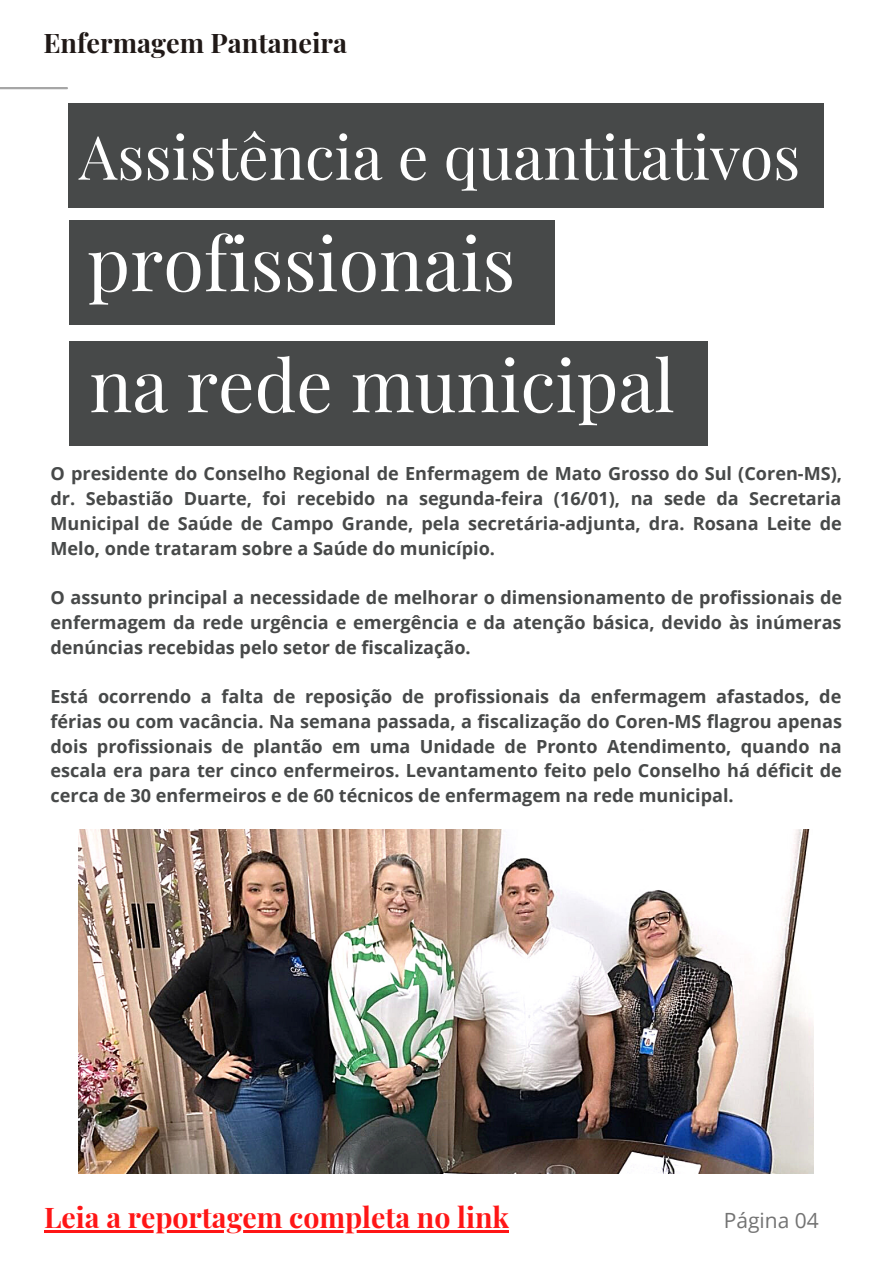
<style>
.page{position:relative;width:893px;height:1264px;background:#fff}
.page>*{position:absolute;margin:0;border:0;box-sizing:border-box;transform-origin:0 0}
.t1{font:74.25px "Playfair Display";color:#fff}
.t2{font:72px "Playfair Display";color:#fff}
.t3{font:60.75px "Playfair Display";color:#fff}
.t4{font:700 28.5px "Playfair Display";color:#ff1616}
.t5{font:700 27px "Playfair Display";color:#201917}
.t6{font:21px "Open Sans";color:#737373}
.t7{font:700 18.15px/24.8px "Open Sans";color:#474949;text-align:justify}
</style>
<div class="page">
<div style="left:69px;top:103px;width:755px;height:105px;background:#474949"></div>
<hr style="left:0;top:87px;width:67px;height:2px;background:#a6a6a6">
<div style="left:69px;top:220px;width:485px;height:105px;background:#474949"></div>
<div style="left:69px;top:341px;width:638px;height:104px;background:#474949"></div>
<img style="left:79px;top:829px;width:734px;height:344px">
<hr style="left:44px;top:1229px;width:465px;height:3px;background:#ff1616">
<h3 class="t5" style="left:43px;top:23px;width:305px">Enfermagem Pantaneira</h3>
<h3 class="t3" style="left:79px;top:114px;width:722px">Assistência e quantitativos</h3>
<h1 class="t1" style="left:87px;top:211px;width:430px">profissionais</h1>
<h2 class="t2" style="left:89px;top:334px;width:587px">na rede municipal</h2>
<p class="t7" style="left:50px;top:461px;width:793px">O presidente do Conselho Regional de Enfermagem de Mato Grosso do Sul (Coren-MS), dr. Sebastião Duarte, foi recebido na segunda-feira (16/01), na sede da Secretaria Municipal de Saúde de Campo Grande, pela secretária-adjunta, dra. Rosana Leite de Melo, onde trataram sobre a Saúde do município.</p>
<p class="t7" style="left:50px;top:584px;width:793px">O assunto principal a necessidade de melhorar o dimensionamento de profissionais de enfermagem da rede urgência e emergência e da atenção básica, devido às inúmeras denúncias recebidas pelo setor de fiscalização.</p>
<p class="t7" style="left:50px;top:683px;width:793px">Está ocorrendo a falta de reposição de profissionais da enfermagem afastados, de férias ou com vacância. Na semana passada, a fiscalização do Coren-MS flagrou apenas dois profissionais de plantão em uma Unidade de Pronto Atendimento, quando na escala era para ter cinco enfermeiros. Levantamento feito pelo Conselho há déficit de cerca de 30 enfermeiros e de 60 técnicos de enfermagem na rede municipal.</p>
<h3 class="t4" style="left:44px;top:1196px;width:466px">Leia a reportagem completa no link</h3>
<p class="t6" style="left:723px;top:1205px;width:97px">Página 04</p>
</div>
